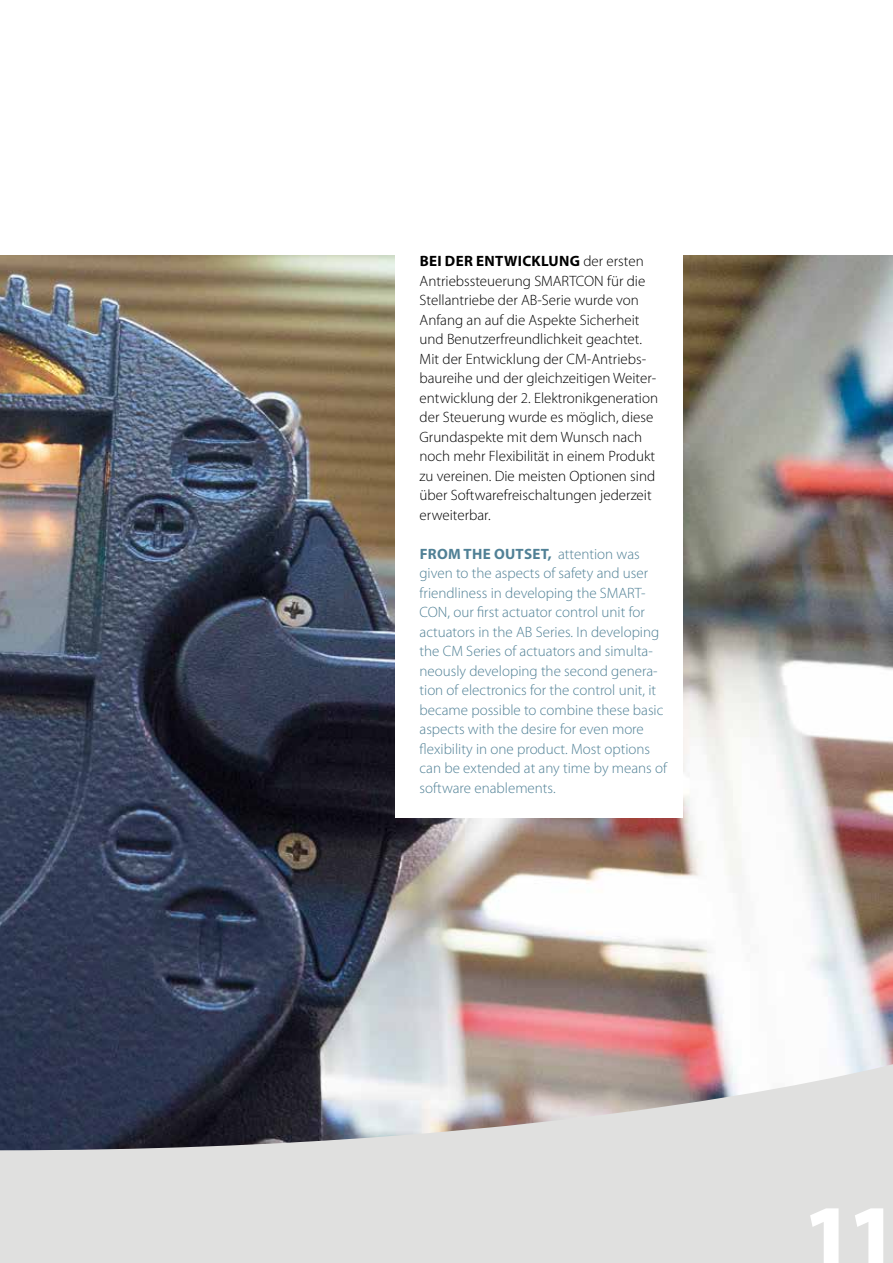
<style>
.page{position:relative;width:893px;height:1263px;background:#fff}
.page>*{position:absolute;margin:0;border:0;box-sizing:border-box;transform-origin:0 0}
.t1{font:900 85.5px "Myriad Pro";color:#fff}
.t2{font:300 15px/19.5px "Myriad Pro";color:#000}
.t3{font:300 15px/19.5px "Myriad Pro";color:#518196}
.s1{font-weight:700}
</style>
<div class="page">
<img style="left:0;top:255px;width:893px;height:806px">
<svg style="left:0;top:1061px;width:893px;height:202px;background:#bfbfc1"></svg>
<div style="left:395px;top:202px;width:288px;height:615px;background:#fff"></div>
<p class="t2" style="left:420px;top:252px;width:240px"><span class="s1">BEI DER ENTWICKLUNG</span> der ersten Antriebssteuerung SMARTCON für die Stellantriebe der AB-Serie wurde von Anfang an auf die Aspekte Sicherheit und Benutzerfreundlichkeit geachtet.<br>Mit der Entwicklung der CM-Antriebs&shy;baureihe und der gleichzeitigen Weiter&shy;entwicklung der 2. Elektronikgeneration der Steuerung wurde es möglich, diese Grundaspekte mit dem Wunsch nach noch mehr Flexibilität in einem Produkt zu vereinen. Die meisten Optionen sind über Softwarefreischaltungen jederzeit erweiterbar.</p>
<p class="t3" style="left:420px;top:544px;width:249px"><span class="s1">FROM THE OUTSET,</span> attention was given to the aspects of safety and user friendliness in developing the SMART-CON, our first actuator control unit for actuators in the AB Series. In developing the CM Series of actuators and simulta&shy;neously developing the second genera&shy;tion of electronics for the control unit, it became possible to combine these basic aspects with the desire for even more flexibility in one product. Most options can be extended at any time by means of software enablements.</p>
<h1 class="t1" style="left:803px;top:1186px;width:95px">11</h1>
</div>
